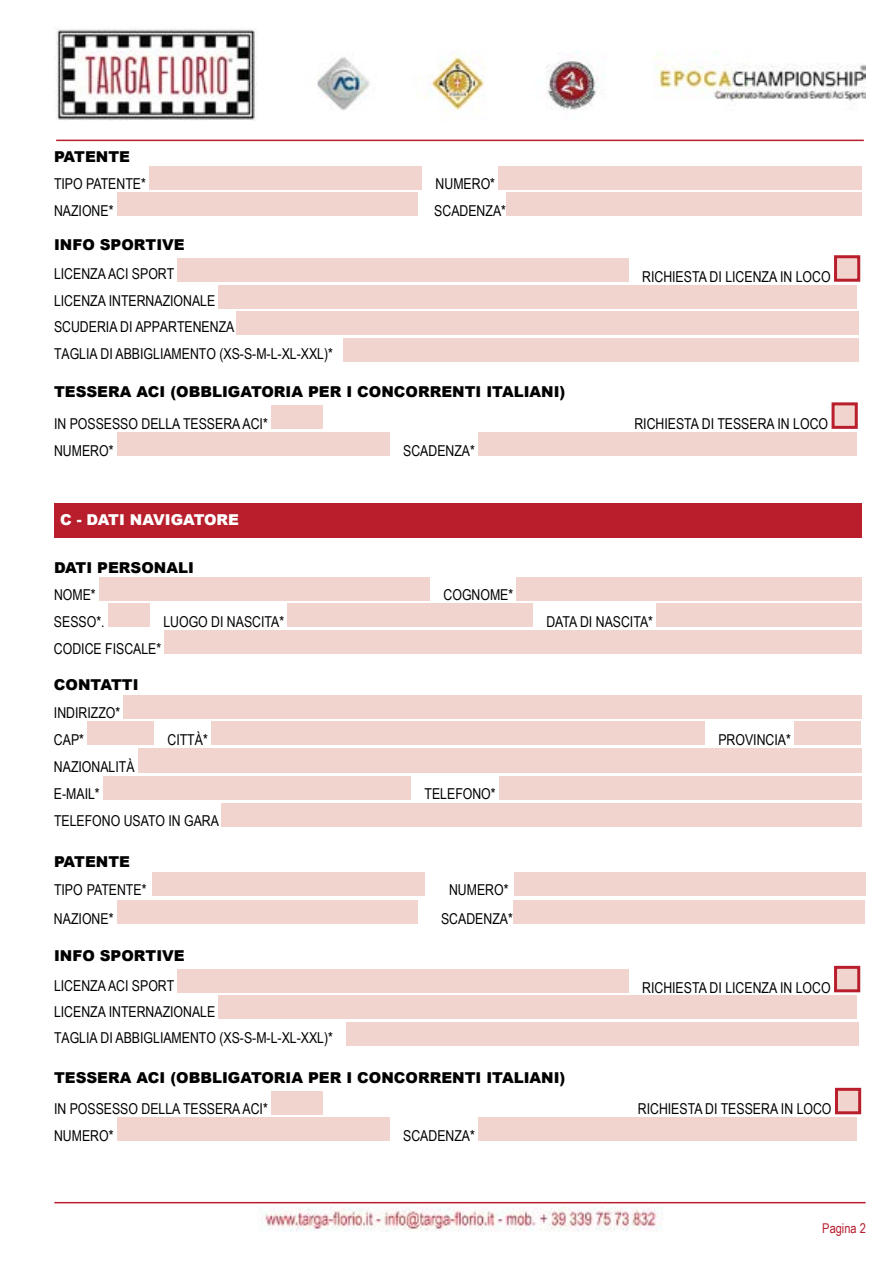
<style>
.page{position:relative;width:893px;height:1263px;background:#fff}
.page>*{position:absolute;margin:0;border:0;box-sizing:border-box;transform-origin:0 0}
.t1{font:15px/26.5px "Arial Narrow";color:#000}
.t2{font:900 15px "Arial";color:#000}
.t3{font:15px "Arial Narrow";color:#010000}
.t4{font:900 15px "Arial";letter-spacing:-.005em;color:#fff}
.t5{font:900 15px "Arial";color:#010000}
.t6{font:13.5px "Arial Narrow";color:#b81e2c}
</style>
<div class="page">
<img style="left:54px;top:29px;width:812px;height:91px">
<hr style="left:56px;top:140px;width:808px;height:1px;background:#b81e2c">
<div style="left:54px;top:695px;width:808px;height:27px;background:linear-gradient(to right,#fff,#fff)"></div>
<div style="left:149px;top:166px;width:273px;height:23px;background:#f2d4ce"></div>
<div style="left:498px;top:166px;width:364px;height:23px;background:#f2d4ce"></div>
<div style="left:117px;top:193px;width:300px;height:23px;background:#f2d4ce"></div>
<div style="left:506px;top:193px;width:356px;height:23px;background:#f2d4ce"></div>
<div style="left:177px;top:258px;width:451px;height:24px;background:#f2d4ce"></div>
<div style="left:835px;top:257px;width:24px;height:23px;background:#f2d4ce"></div>
<div style="left:834px;top:255px;width:26px;height:27px;border:3px solid #b81e2c"></div>
<div style="left:219px;top:285px;width:638px;height:23px;background:#f2d4ce"></div>
<div style="left:236px;top:312px;width:622px;height:23px;background:#f2d4ce"></div>
<div style="left:344px;top:338px;width:515px;height:24px;background:#f2d4ce"></div>
<div style="left:271px;top:405px;width:52px;height:24px;background:#f2d4ce"></div>
<div style="left:833px;top:404px;width:23px;height:23px;background:#f2d4ce"></div>
<div style="left:831px;top:402px;width:27px;height:27px;border:3px solid #b81e2c"></div>
<div style="left:117px;top:432px;width:272px;height:23px;background:#f2d4ce"></div>
<div style="left:478px;top:432px;width:379px;height:23px;background:#f2d4ce"></div>
<div style="left:99px;top:577px;width:331px;height:23px;background:#f2d4ce"></div>
<div style="left:517px;top:577px;width:345px;height:23px;background:#f2d4ce"></div>
<div style="left:108px;top:604px;width:42px;height:23px;background:#f2d4ce"></div>
<div style="left:288px;top:604px;width:245px;height:23px;background:#f2d4ce"></div>
<div style="left:656px;top:604px;width:206px;height:23px;background:#f2d4ce"></div>
<div style="left:165px;top:630px;width:697px;height:24px;background:#f2d4ce"></div>
<div style="left:124px;top:695px;width:738px;height:23px;background:#f2d4ce"></div>
<div style="left:87px;top:722px;width:67px;height:23px;background:#f2d4ce"></div>
<div style="left:211px;top:722px;width:494px;height:23px;background:#f2d4ce"></div>
<div style="left:794px;top:722px;width:67px;height:23px;background:#f2d4ce"></div>
<div style="left:138px;top:748px;width:724px;height:25px;background:#f2d4ce"></div>
<div style="left:103px;top:776px;width:308px;height:23px;background:#f2d4ce"></div>
<div style="left:499px;top:776px;width:363px;height:23px;background:#f2d4ce"></div>
<div style="left:222px;top:803px;width:640px;height:24px;background:#f2d4ce"></div>
<div style="left:152px;top:872px;width:272px;height:23px;background:#f2d4ce"></div>
<div style="left:514px;top:872px;width:352px;height:23px;background:#f2d4ce"></div>
<div style="left:117px;top:900px;width:300px;height:24px;background:#f2d4ce"></div>
<div style="left:513px;top:900px;width:352px;height:24px;background:#f2d4ce"></div>
<div style="left:177px;top:969px;width:451px;height:23px;background:#f2d4ce"></div>
<div style="left:835px;top:967px;width:24px;height:24px;background:#f2d4ce"></div>
<div style="left:834px;top:966px;width:26px;height:26px;border:3px solid #b81e2c"></div>
<div style="left:219px;top:995px;width:638px;height:24px;background:#f2d4ce"></div>
<div style="left:346px;top:1022px;width:513px;height:24px;background:#f2d4ce"></div>
<div style="left:271px;top:1091px;width:52px;height:23px;background:#f2d4ce"></div>
<div style="left:836px;top:1089px;width:24px;height:24px;background:#f2d4ce"></div>
<div style="left:835px;top:1088px;width:26px;height:26px;border:3px solid #b81e2c"></div>
<div style="left:117px;top:1117px;width:272px;height:24px;background:#f2d4ce"></div>
<div style="left:478px;top:1117px;width:379px;height:24px;background:#f2d4ce"></div>
<hr style="left:54px;top:1202px;width:812px;height:1px;background:#b81e2c">
<img style="left:261px;top:1207px;width:399px;height:25px">
<div style="left:54px;top:503px;width:808px;height:35px;background:#b81e2c"></div>
<p class="t5" style="left:54px;top:146px;width:78px">PATENTE</p>
<p class="t3" style="left:54px;top:173px;width:93px">TIPO PATENTE*</p>
<p class="t3" style="left:436px;top:173px;width:61px">NUMERO*</p>
<p class="t3" style="left:54px;top:200px;width:61px">NAZIONE*</p>
<p class="t3" style="left:434px;top:200px;width:73px">SCADENZA*</p>
<p class="t2" style="left:54px;top:234px;width:132px">INFO SPORTIVE</p>
<p class="t1" style="left:54px;top:260px;width:122px">LICENZA ACI SPORT</p>
<p class="t1" style="left:642px;top:263px;width:190px">RICHIESTA DI LICENZA IN LOCO</p>
<p class="t1" style="left:54px;top:287px;width:280px">LICENZA INTERNAZIONALE<br>SCUDERIA DI APPARTENENZA<br>TAGLIA DI ABBIGLIAMENTO (XS-S-M-L-XL-XXL)*</p>
<p class="t2" style="left:54px;top:381px;width:513px">TESSERA ACI (OBBLIGATORIA PER I CONCORRENTI ITALIANI)</p>
<p class="t1" style="left:54px;top:410px;width:215px">IN POSSESSO DELLA TESSERA ACI*</p>
<p class="t1" style="left:634px;top:410px;width:195px">RICHIESTA DI TESSERA IN LOCO</p>
<p class="t1" style="left:54px;top:437px;width:61px">NUMERO*</p>
<p class="t1" style="left:403px;top:437px;width:73px">SCADENZA*</p>
<p class="t4" style="left:60px;top:509px;width:181px">C - DATI NAVIGATORE</p>
<p class="t2" style="left:54px;top:557px;width:141px">DATI PERSONALI</p>
<p class="t1" style="left:54px;top:581px;width:43px">NOME*</p>
<p class="t1" style="left:444px;top:581px;width:71px">COGNOME*</p>
<p class="t1" style="left:54px;top:608px;width:52px">SESSO*.</p>
<p class="t1" style="left:163px;top:608px;width:122px">LUOGO DI NASCITA*</p>
<p class="t1" style="left:546px;top:608px;width:108px">DATA DI NASCITA*</p>
<p class="t1" style="left:54px;top:635px;width:109px">CODICE FISCALE*</p>
<p class="t2" style="left:54px;top:674px;width:86px">CONTATTI</p>
<p class="t1" style="left:54px;top:699px;width:68px;line-height:27px">INDIRIZZO*<br>CAP*</p>
<p class="t1" style="left:167px;top:726px;width:42px">CITTÀ*</p>
<p class="t1" style="left:718px;top:726px;width:74px">PROVINCIA*</p>
<p class="t1" style="left:54px;top:753px;width:82px;line-height:27px">NAZIONALITÀ<br>E-MAIL*</p>
<p class="t1" style="left:425px;top:780px;width:73px">TELEFONO*</p>
<p class="t1" style="left:54px;top:807px;width:166px">TELEFONO USATO IN GARA</p>
<p class="t2" style="left:54px;top:851px;width:78px">PATENTE</p>
<p class="t1" style="left:54px;top:876px;width:94px">TIPO PATENTE*</p>
<p class="t1" style="left:449px;top:876px;width:61px">NUMERO*</p>
<p class="t1" style="left:54px;top:905px;width:61px">NAZIONE*</p>
<p class="t1" style="left:441px;top:905px;width:73px">SCADENZA*</p>
<p class="t2" style="left:54px;top:945px;width:132px">INFO SPORTIVE</p>
<p class="t1" style="left:54px;top:972px;width:122px">LICENZA ACI SPORT</p>
<p class="t1" style="left:642px;top:974px;width:190px">RICHIESTA DI LICENZA IN LOCO</p>
<p class="t1" style="left:54px;top:998px;width:280px">LICENZA INTERNAZIONALE<br>TAGLIA DI ABBIGLIAMENTO (XS-S-M-L-XL-XXL)*</p>
<p class="t2" style="left:54px;top:1067px;width:513px">TESSERA ACI (OBBLIGATORIA PER I CONCORRENTI ITALIANI)</p>
<p class="t1" style="left:54px;top:1095px;width:215px">IN POSSESSO DELLA TESSERA ACI*</p>
<p class="t1" style="left:638px;top:1095px;width:195px">RICHIESTA DI TESSERA IN LOCO</p>
<p class="t1" style="left:54px;top:1122px;width:61px">NUMERO*</p>
<p class="t1" style="left:403px;top:1122px;width:73px">SCADENZA*</p>
<p class="t6" style="left:822px;top:1218px;width:45px">Pagina 2</p>
</div>
